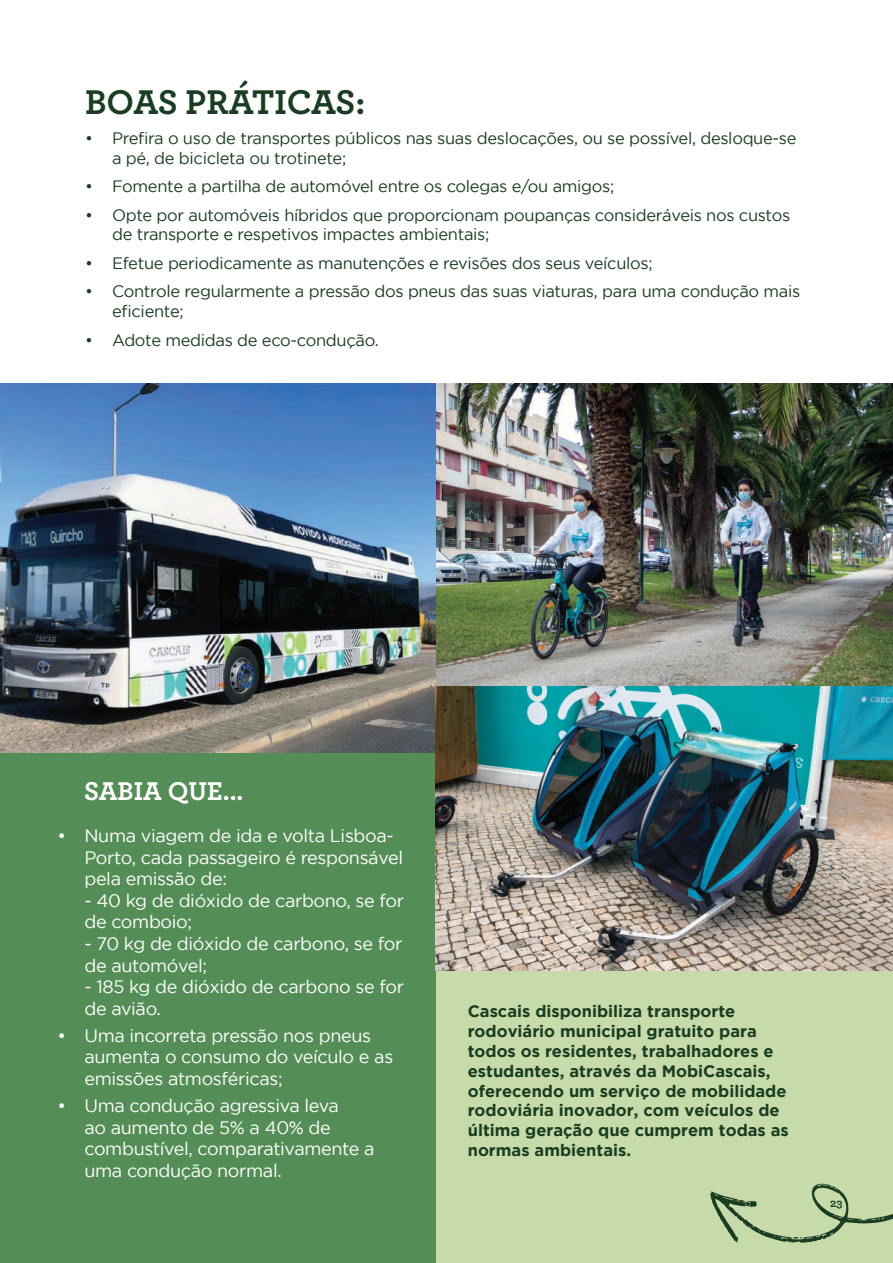
<style>
.page{position:relative;width:893px;height:1263px;background:#fff}
.page>*{position:absolute;margin:0;border:0;box-sizing:border-box;transform-origin:0 0}
.t1{font:700 36px "Archer";letter-spacing:-.01em;color:#1a3d21}
.t2{font:700 27px "Archer";color:#fff}
.t3{font:18px/21.6px "Gotham";letter-spacing:-.02em;color:#fff}
.t4{font:16.5px/19.8px "Gotham";letter-spacing:-.02em;color:#1a3d21}
.t5{font:700 16.5px/19.8px "Gotham";color:#193d21}
.t6{font:700 12px "Archer";color:#193d21}
</style>
<div class="page">
<div style="left:436px;top:971px;width:457px;height:292px;background:#c7dbaa"></div>
<div style="left:0;top:753px;width:436px;height:510px;background:#548e56"></div>
<img style="left:0;top:383px;width:436px;height:370px">
<img style="left:436px;top:383px;width:457px;height:588px">
<svg style="left:710px;top:1183px;width:183px;height:60px"></svg>
<h1 class="t1" style="left:85px;top:73px;width:282px">BOAS PRÁTICAS:</h1>
<p class="t4" style="left:112px;top:128px;width:686px;text-indent:-27px">• Prefira o uso de transportes públicos nas suas deslocações, ou se possível, desloque-se a pé, de bicicleta ou trotinete;</p>
<p class="t4" style="left:85px;top:176px;width:531px">• Fomente a partilha de automóvel entre os colegas e/ou amigos;</p>
<p class="t4" style="left:112px;top:205px;width:680px;text-indent:-27px">• Opte por automóveis híbridos que proporcionam poupanças consideráveis nos custos de transporte e respetivos impactes ambientais;</p>
<p class="t4" style="left:85px;top:253px;width:569px">• Efetue periodicamente as manutenções e revisões dos seus veículos;</p>
<p class="t4" style="left:112px;top:281px;width:690px;text-indent:-27px">• Controle regularmente a pressão dos pneus das suas viaturas, para uma condução mais eficiente;</p>
<p class="t4" style="left:85px;top:330px;width:295px">• Adote medidas de eco-condução.</p>
<h2 class="t2" style="left:84px;top:769px;width:161px">SABIA QUE...</h2>
<p class="t3" style="left:84px;top:824px;width:320px;text-indent:-27px">• Numa viagem de ida e volta Lisboa-<br>Porto, cada passageiro é responsável pela emissão de:</p>
<p class="t3" style="left:84px;top:889px;width:321px">- 40 kg de dióxido de carbono, se for de comboio;</p>
<p class="t3" style="left:84px;top:932px;width:320px">- 70 kg de dióxido de carbono, se for de automóvel;</p>
<p class="t3" style="left:84px;top:976px;width:321px">- 185 kg de dióxido de carbono se for de avião.</p>
<p class="t3" style="left:84px;top:1024px;width:310px;text-indent:-27px">• Uma incorreta pressão nos pneus aumenta o consumo do veículo e as emissões atmosféricas;</p>
<p class="t3" style="left:84px;top:1094px;width:292px;text-indent:-27px">• Uma condução agressiva leva<br>ao aumento de 5% a 40% de combustível, comparativamente a uma condução normal.</p>
<p class="t5" style="left:468px;top:1001px;width:323px">Cascais disponibiliza transporte rodoviário municipal gratuito para todos os residentes, trabalhadores e estudantes, através da MobiCascais, oferecendo um serviço de mobilidade rodoviária inovador, com veículos de última geração que cumprem todas as normas ambientais.</p>
<p class="t6" style="left:827px;top:1193px;width:14px">23</p>
<p class="t6" style="left:830px;top:1193px;width:14px">23</p>
</div>
